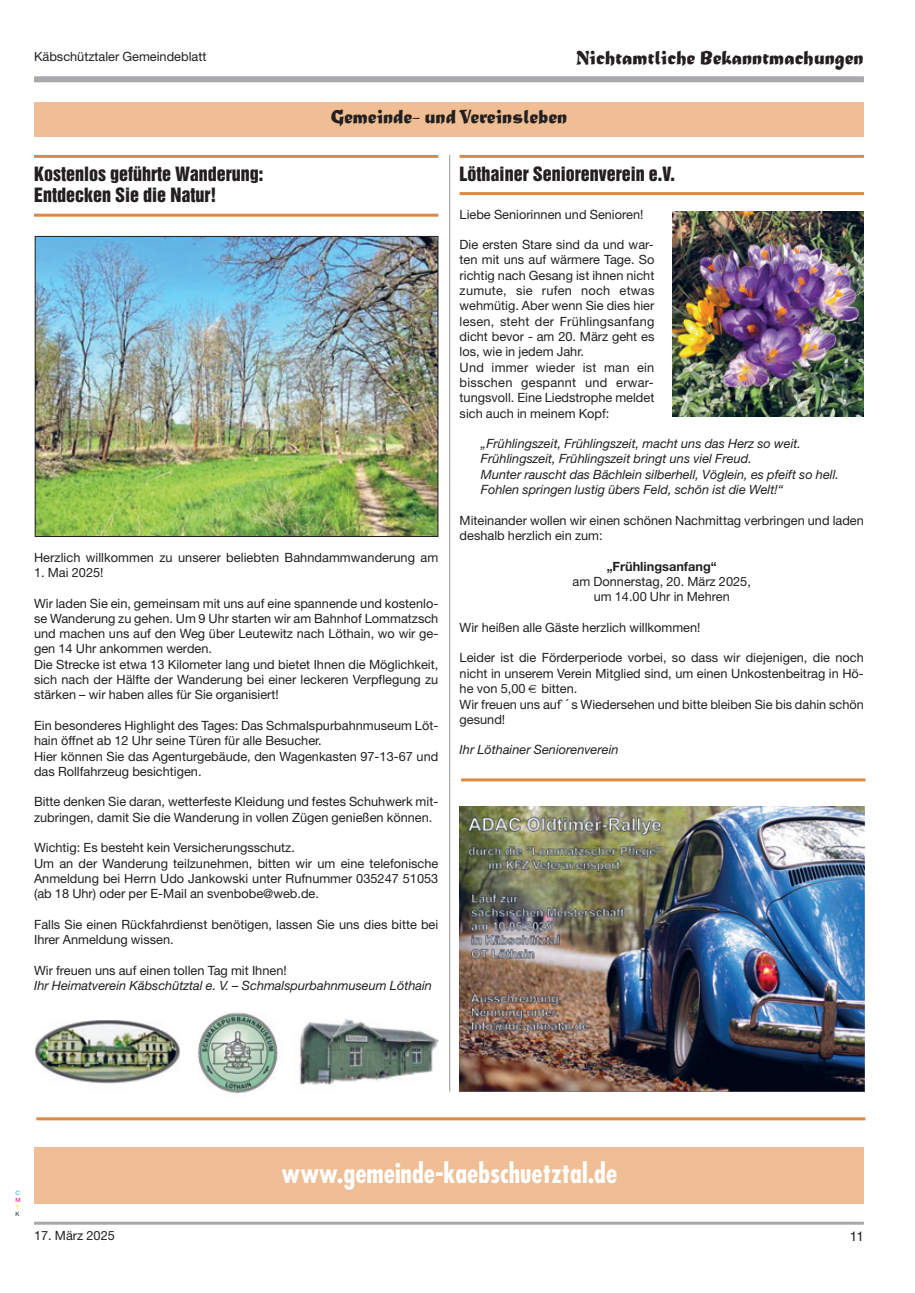
<style>
.page{position:relative;width:915px;height:1293px;background:#fff}
.page>*{position:absolute;margin:0;border:0;box-sizing:border-box;transform-origin:0 0}
.t1{font:700 condensed 27px "Futura";color:#fff}
.t2{font:21px "Matura";color:#231f20}
.t3{font:18px/21.6px "Helvetica Inserat";color:#231f20}
.t4{font:13.5px "Helvetica";color:#231f20}
.t5{font:12.75px/15.3px "Helvetica Neue";color:#231f20}
.t6{font:italic 12.75px/15.3px "Helvetica Neue";color:#231f20}
.t7{font:700 12.75px "Helvetica Neue";color:#231f20}
.t8{font:6px "Helvetica Neue";color:#00aeef}
.t9{font:6px "Helvetica Neue";color:#ed028c}
.t10{font:6px "Helvetica Neue";color:#fff101}
.t11{font:6px "Helvetica Neue";color:#231f20}
.s1{font-family:"Lucida Grande"}
</style>
<div class="page">
<div style="left:34px;top:76px;width:829px;height:6px;background:#a8a9ad"></div>
<hr style="left:34px;top:1221px;width:829px;height:3px;background:#a8a9ad">
<hr style="left:34px;top:155px;width:404px;height:3px;background:#e08740">
<hr style="left:34px;top:214px;width:404px;height:3px;background:#e08740">
<img style="left:37px;top:238px;width:399px;height:297px">
<div style="left:35px;top:236px;width:403px;height:301px;border:1px solid #231f20"></div>
<img style="left:35px;top:1012px;width:403px;height:82px">
<hr style="left:459px;top:155px;width:404px;height:3px;background:#e08740">
<hr style="left:459px;top:192px;width:404px;height:3px;background:#e08740">
<img style="left:459px;top:806px;width:404px;height:285px">
<div style="left:35px;top:102px;width:828px;height:34px;background:#efbe94"></div>
<hr style="left:449px;top:155px;width:1px;height:936px;background:#939598">
<img style="left:672px;top:211px;width:191px;height:206px">
<hr style="left:461px;top:778px;width:404px;height:3px;background:#e08740">
<div style="left:35px;top:1147px;width:828px;height:56px;background:#efbe94"></div>
<hr style="left:36px;top:1117px;width:829px;height:3px;background:#e08740">
<p class="t5" style="left:34px;top:51px;width:174px">Käbschütztaler Gemeindeblatt</p>
<h2 class="t2" style="left:576px;top:50px;width:289px">Nichtamtliche Bekanntmachungen</h2>
<h2 class="t2" style="left:331px;top:110px;width:238px">Gemeinde- und Vereinsleben</h2>
<h3 class="t3" style="left:34px;top:164px;width:231px">Kostenlos geführte Wanderung:<br>Entdecken Sie die Natur!</h3>
<p class="t5" style="left:34px;top:551px;width:405px">Herzlich willkommen zu unserer beliebten Bahndammwanderung am</p>
<p class="t5" style="left:34px;top:566px;width:71px">1. Mai 2025!</p>
<p class="t5" style="left:34px;top:596px;width:405px">Wir laden Sie ein, gemeinsam mit uns auf eine spannende und kostenlo&shy;se Wanderung zu gehen. Um 9 Uhr starten wir am Bahnhof Lommatzsch und machen uns auf den Weg über Leutewitz nach Löthain, wo wir ge&shy;gen 14 Uhr ankommen werden.<br>Die Strecke ist etwa 13 Kilometer lang und bietet Ihnen die Möglichkeit, sich nach der Hälfte der Wanderung bei einer leckeren Verpflegung zu stärken – wir haben alles für Sie organisiert!</p>
<p class="t5" style="left:34px;top:719px;width:405px">Ein besonderes Highlight des Tages: Das Schmalspurbahnmuseum Löt&shy;hain öffnet ab 12 Uhr seine Türen für alle Besucher.<br>Hier können Sie das Agenturgebäude, den Wagenkasten 97-13-67 und das Rollfahrzeug besichtigen.</p>
<p class="t5" style="left:34px;top:795px;width:405px">Bitte denken Sie daran, wetterfeste Kleidung und festes Schuhwerk mit&shy;zubringen, damit Sie die Wanderung in vollen Zügen genießen können.</p>
<p class="t5" style="left:34px;top:841px;width:405px">Wichtig: Es besteht kein Versicherungsschutz.<br>Um an der Wanderung teilzunehmen, bitten wir um eine telefonische Anmeldung bei Herrn Udo Jankowski unter Rufnummer 035247 51053 (ab 18 Uhr) oder per E-Mail an svenbobe@web.de.</p>
<p class="t5" style="left:34px;top:918px;width:405px">Falls Sie einen Rückfahrdienst benötigen, lassen Sie uns dies bitte bei<br>Ihrer Anmeldung wissen.</p>
<p class="t5" style="left:34px;top:964px;width:254px">Wir freuen uns auf einen tollen Tag mit Ihnen!</p>
<p class="t6" style="left:34px;top:979px;width:399px">Ihr Heimatverein Käbschütztal e. V. – Schmalspurbahnmuseum Löthain</p>
<h3 class="t3" style="left:459px;top:164px;width:217px">Löthainer Seniorenverein e.V.</h3>
<p class="t5" style="left:459px;top:208px;width:185px">Liebe Seniorinnen und Senioren!</p>
<p class="t5" style="left:459px;top:238px;width:196px">Die ersten Stare sind da und war&shy;ten mit uns auf wärmere Tage. So richtig nach Gesang ist ihnen nicht zumute, sie rufen noch etwas wehmütig. Aber wenn Sie dies hier lesen, steht der Frühlingsanfang dicht bevor - am 20. März geht es los, wie in jedem Jahr.<br>Und immer wieder ist man ein bisschen gespannt und erwar&shy;tungsvoll. Eine Liedstrophe meldet sich auch in meinem Kopf:</p>
<p class="t6" style="left:480px;top:437px;width:359px">„Frühlingszeit, Frühlingszeit, macht uns das Herz so weit.<br>Frühlingszeit, Frühlingszeit bringt uns viel Freud.<br>Munter rauscht das Bächlein silberhell, Vöglein, es pfeift so hell.<br>Fohlen springen lustig übers Feld, schön ist die Welt!“</p>
<p class="t5" style="left:459px;top:514px;width:405px">Miteinander wollen wir einen schönen Nachmittag verbringen und laden deshalb herzlich ein zum:</p>
<p class="t7" style="left:606px;top:561px;width:112px">„Frühlingsanfang“</p>
<p class="t5" style="left:572px;top:575px;width:180px;text-align:center">am Donnerstag, 20. März 2025, um 14.00 Uhr in Mehren</p>
<p class="t5" style="left:459px;top:621px;width:242px">Wir heißen alle Gäste herzlich willkommen!</p>
<p class="t5" style="left:459px;top:651px;width:405px">Leider ist die Förderperiode vorbei, so dass wir diejenigen, die noch nicht in unserem Verein Mitglied sind, um einen Unkostenbeitrag in Hö&shy;he von 5,00 bitten.<br>Wir freuen uns auf`<span class="s1">´</span>s Wiedersehen und bitte bleiben Sie bis dahin schön</p>
<p class="t5" style="left:459px;top:713px;width:47px">gesund!</p>
<p class="t6" style="left:459px;top:743px;width:160px">Ihr Löthainer Seniorenverein</p>
<p class="t8" style="left:15px;top:1190px;width:6px">C</p>
<p class="t9" style="left:15px;top:1197px;width:7px">M</p>
<p class="t10" style="left:15px;top:1204px;width:5px">Y</p>
<p class="t11" style="left:15px;top:1211px;width:6px">K</p>
<p class="t5" style="left:34px;top:1228px;width:82px">17. März 2025</p>
<h1 class="t1" style="left:281px;top:1161px;width:337px">www.gemeinde-kaebschuetztal.de</h1>
<p class="t4" style="left:849px;top:1228px;width:16px">11</p>
</div>
